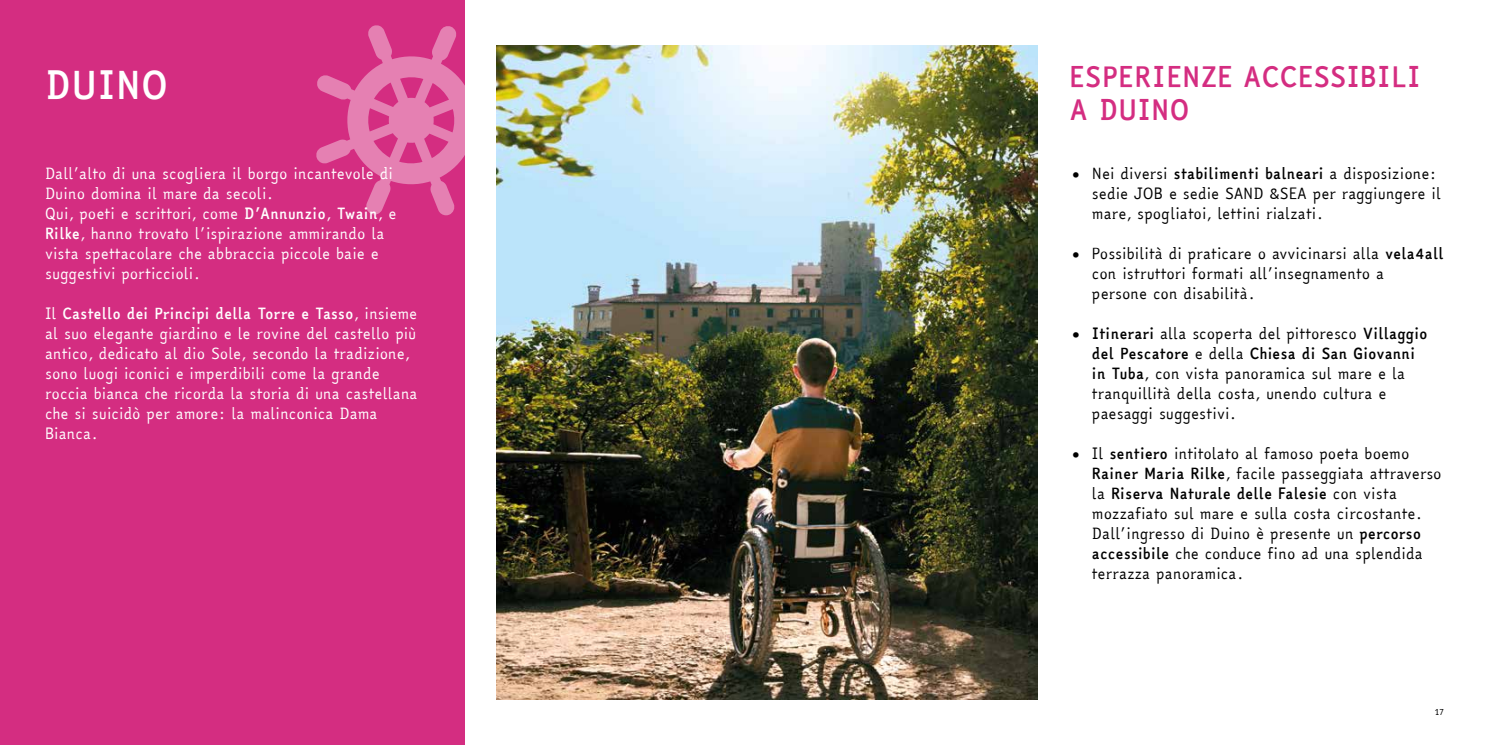
<style>
.page{position:relative;width:1489px;height:745px;background:#fff}
.page>*{position:absolute;margin:0;border:0;box-sizing:border-box;transform-origin:0 0}
.t1{font:700 37.5px "Easy Reading";letter-spacing:-.005em;color:#fff}
.t2{font:700 27.5px/33px "Easy Reading";letter-spacing:.01em;color:#d42d81}
.t3{font:15px/20px "Easy Reading";color:#000}
.t4{font:15px/20px "Easy Reading";color:#fff}
.t5{font:8.75px "Easy Reading";color:#000}
.s1{font-weight:700}
</style>
<div class="page">
<div style="left:0;top:0;width:464px;height:744px;background:#d42d81"></div>
<svg style="left:316px;top:25px;width:148px;height:190px"></svg>
<img style="left:496px;top:45px;width:230px;height:654px">
<img style="left:726px;top:45px;width:311px;height:654px">
<h1 class="t1" style="left:45px;top:58px;width:125px">DUINO</h1>
<p class="t4" style="left:45px;top:163px;width:353px">Dall’alto di una scogliera il borgo incantevole di Duino domina il mare da secoli.<br>Qui, poeti e scrittori, come <span class="s1">D’Annunzio</span>, <span class="s1">Twain</span>, e <span class="s1">Rilke</span>, hanno trovato l’ispirazione ammirando la vista spettacolare che abbraccia piccole baie e suggestivi porticcioli.</p>
<p class="t4" style="left:45px;top:303px;width:374px">Il <span class="s1">Castello dei Principi della Torre e Tasso</span>, insieme al suo elegante giardino e le rovine del castello più antico, dedicato al dio Sole, secondo la tradizione, sono luogi iconici e imperdibili come la grande roccia bianca che ricorda la storia di una castellana che si suicidò per amore: la malinconica Dama Bianca.</p>
<h2 class="t2" style="left:1069px;top:61px;width:352px">ESPERIENZE ACCESSIBILI<br>A DUINO</h2>
<p class="t3" style="left:1091px;top:163px;width:351px;text-indent:-22px">• Nei diversi <span class="s1">stabilimenti balneari</span> a disposizione: sedie JOB e sedie SAND &amp;SEA per raggiungere il mare, spogliatoi, lettini rialzati.</p>
<p class="t3" style="left:1091px;top:243px;width:353px;text-indent:-22px">• Possibilità di praticare o avvicinarsi alla <span class="s1">vela4all </span>con istruttori formati all’insegnamento a<br>persone con disabilità.</p>
<p class="t3" style="left:1091px;top:323px;width:337px;text-indent:-22px"><span class="s1">• Itinerari</span> alla scoperta del pittoresco <span class="s1">Villaggio del Pescatore</span> e della <span class="s1">Chiesa di San Giovanni in Tuba</span>, con vista panoramica sul mare e la tranquillità della costa, unendo cultura e paesaggi suggestivi.</p>
<p class="t3" style="left:1091px;top:443px;width:351px;text-indent:-22px">• Il <span class="s1">sentiero</span> intitolato al famoso poeta boemo <span class="s1">Rainer Maria Rilke</span>, facile passeggiata attraverso la <span class="s1">Riserva Naturale delle Falesie</span> con vista mozzafiato sul mare e sulla costa circostante.<br>Dall’ingresso di Duino è presente un <span class="s1">percorso accessibile</span> che conduce fino ad una splendida terrazza panoramica.</p>
<p class="t5" style="left:1434px;top:705px;width:11px">17</p>
</div>
